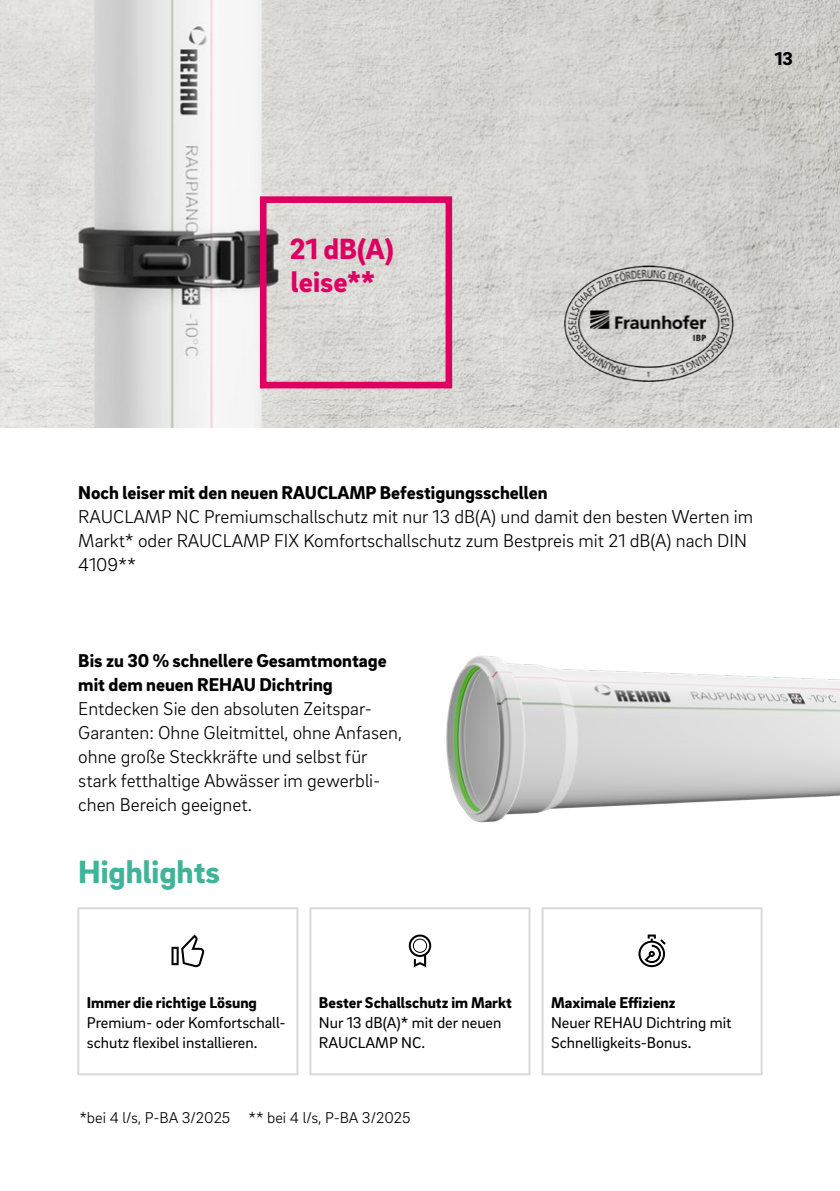
<style>
.page{position:relative;width:840px;height:1191px;background:#fff}
.page>*{position:absolute;margin:0;border:0;box-sizing:border-box;transform-origin:0 0}
.t1{font:900 33px "Brix Sans";color:#3fb498}
.t2{font:900 30px/33px "Brix Sans";color:#dd0061}
.t3{font:300 19px/24px "Brix Sans";color:#000}
.t4{font:900 19px/24px "Brix Sans";color:#000}
.t5{font:16px/20px "Brix Sans";color:#000}
.t6{font:900 16px "Brix Sans";color:#000}
.t7{font:300 16px "Brix Sans";color:#000}
</style>
<div class="page">
<img style="left:446px;top:656px;width:393px;height:167px">
<img style="left:0;top:0;width:839px;height:427px">
<div style="left:77px;top:907px;width:221px;height:168px;background:#fff;border:2px solid #dadada"></div>
<div style="left:309px;top:907px;width:221px;height:168px;background:#fff;border:2px solid #dadada"></div>
<div style="left:541px;top:907px;width:221px;height:168px;background:#fff;border:2px solid #dadada"></div>
<div style="left:260px;top:196px;width:192px;height:192px;border:7px solid #dd0061"></div>
<img style="left:550px;top:249px;width:196px;height:144px">
<svg style="left:171px;top:934px;width:33px;height:33px"></svg>
<svg style="left:408px;top:934px;width:23px;height:33px"></svg>
<svg style="left:638px;top:934px;width:27px;height:33px"></svg>
<h2 class="t2" style="left:290px;top:230px;width:105px">21 dB(A) leise**</h2>
<p class="t4" style="left:774px;top:46px;width:20px">13</p>
<p class="t4" style="left:78px;top:480px;width:470px">Noch leiser mit den neuen RAUCLAMP Befestigungsschellen</p>
<p class="t3" style="left:78px;top:504px;width:676px">RAUCLAMP NC Premiumschallschutz mit nur 13 dB(A) und damit den besten Werten im<br>Markt* oder RAUCLAMP FIX Komfortschallschutz zum Bestpreis mit 21 dB(A) nach DIN<br>4109**</p>
<p class="t4" style="left:78px;top:648px;width:310px">Bis zu 30 % schnellere Gesamtmontage mit dem neuen REHAU Dichtring</p>
<p class="t3" style="left:78px;top:696px;width:325px">Entdecken Sie den absoluten Zeitspar-Garanten: Ohne Gleitmittel, ohne Anfasen, ohne große Steckkräfte und selbst für stark fetthaltige Abwässer im gewerbli&shy;chen Bereich geeignet.</p>
<h1 class="t1" style="left:78px;top:850px;width:143px">Highlights</h1>
<p class="t6" style="left:87px;top:991px;width:171px">Immer die richtige Lösung</p>
<p class="t5" style="left:87px;top:1011px;width:200px">Premium- oder Komfortschall&shy;schutz flexibel installieren.</p>
<p class="t6" style="left:319px;top:991px;width:194px">Bester Schallschutz im Markt</p>
<p class="t5" style="left:319px;top:1011px;width:184px">Nur 13 dB(A)* mit der neuen<br>RAUCLAMP NC.</p>
<p class="t7" style="left:79px;top:1107px;width:332px">*bei 4 l/s, P-BA 3/2025 ** bei 4 l/s, P-BA 3/2025</p>
<p class="t6" style="left:550px;top:991px;width:126px">Maximale Effizienz</p>
<p class="t5" style="left:550px;top:1011px;width:182px">Neuer REHAU Dichtring mit<br>Schnelligkeits-Bonus.</p>
</div>
